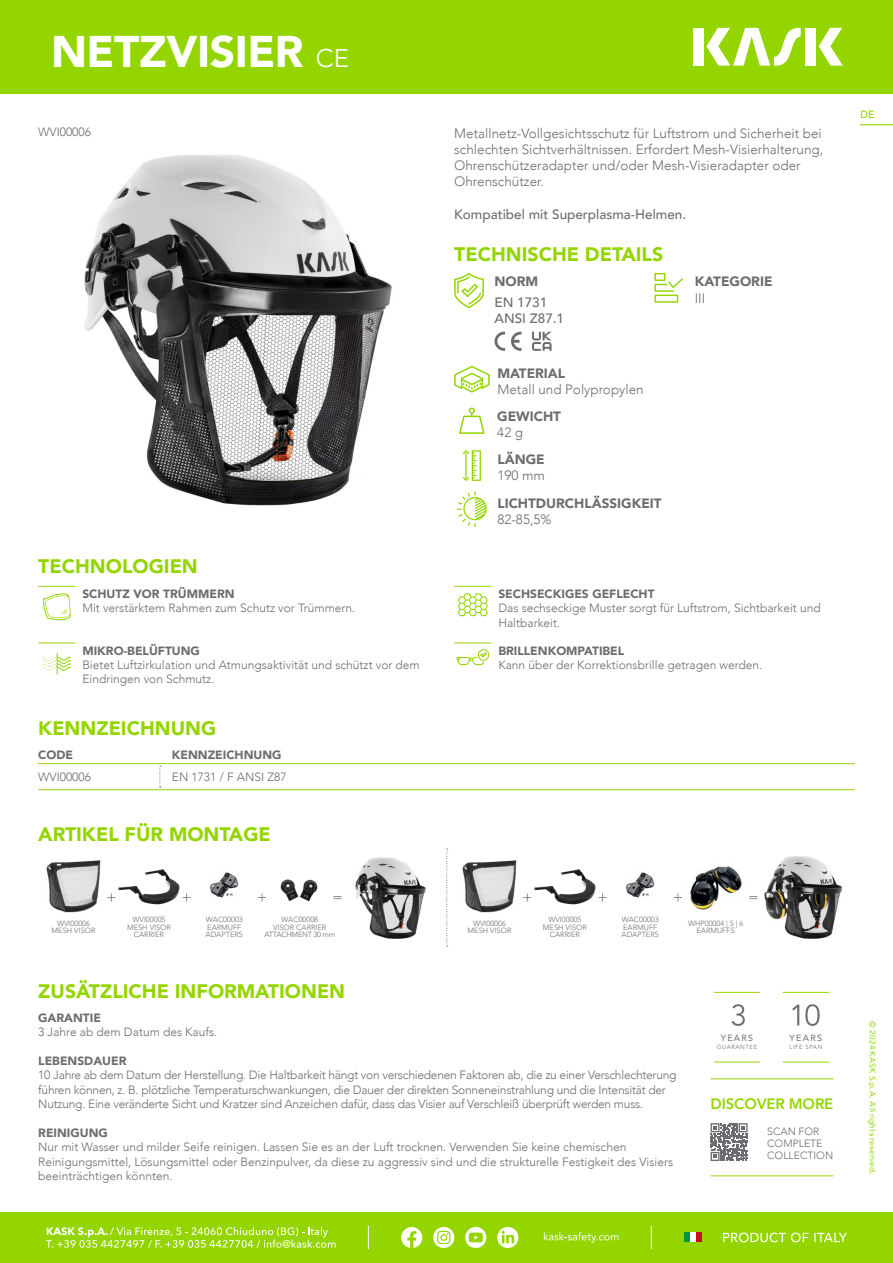
<style>
.page{position:relative;width:893px;height:1263px;background:#fff}
.page>*{position:absolute;margin:0;border:0;box-sizing:border-box;transform-origin:0 0}
.t1{font:900 44.25px "Avenir";letter-spacing:-.01em;color:#fff}
.t2{font:900 19.5px "Avenir";color:#94d500}
.t3{font:800 15px "Avenir";letter-spacing:-.01em;color:#94d500}
.t4{font:300 13.5px/16.2px "Avenir";color:#6c6d70}
.t5{font:900 13.5px "Avenir";color:#6c6d70}
.t6{font:500 13.5px/16.2px "Avenir";color:#6c6d70}
.t7{font:300 12px/14.4px "Avenir";color:#6c6d70}
.t8{font:300 12px/14.4px "Avenir";letter-spacing:-.02em;color:#6c6d70}
.t9{font:900 12px "Avenir";color:#6c6d70}
.t10{font:300 10.5px/12px "Avenir";color:#6c6d70}
.t11{font:500 10.5px "Avenir";color:#94d500}
.t12{font:9px "Avenir";letter-spacing:.14em;color:#6c6d70}
.t13{font:8.25px "Avenir";letter-spacing:.025em;color:#94d500}
.t14{font:300 7.5px/7.5px "Avenir LT Std";color:#6c6d70;text-align:center}
.t15{font:300 6px "Avenir";letter-spacing:.1em;color:#6c6d70}
.s1{font-weight:300;font-size:25.5px}
</style>
<div class="page">
<div style="left:0;top:1212px;width:893px;height:51px;background:#94d500"></div>
<div style="left:0;top:0;width:893px;height:94px;background:#94d500"></div>
<div style="left:693px;top:28px;width:11px;height:38px;background:#fff"></div>
<div style="left:805px;top:28px;width:11px;height:38px;background:#fff"></div>
<svg style="left:819px;top:28px;width:24px;height:38px"></svg>
<svg style="left:706px;top:28px;width:95px;height:38px"></svg>
<hr style="left:860px;top:124px;width:33px;height:1px;background:#94d500">
<svg style="left:368px;top:1226px;width:1px;height:23px"></svg>
<svg style="left:651px;top:1226px;width:1px;height:23px"></svg>
<div style="left:684px;top:1233px;width:6px;height:9px;background:#009445"></div>
<div style="left:690px;top:1233px;width:6px;height:9px;background:#fff"></div>
<div style="left:696px;top:1233px;width:6px;height:9px;background:#bf1221"></div>
<svg style="left:723px;top:1232px;width:124px;height:10px"></svg>
<svg style="left:433px;top:1227px;width:21px;height:21px"></svg>
<svg style="left:465px;top:1227px;width:21px;height:21px"></svg>
<svg style="left:497px;top:1227px;width:21px;height:21px"></svg>
<svg style="left:401px;top:1227px;width:21px;height:21px"></svg>
<svg style="left:544px;top:1232px;width:74px;height:11px"></svg>
<svg style="left:46px;top:1227px;width:290px;height:21px"></svg>
<img style="left:764px;top:856px;width:79px;height:83px">
<img style="left:84px;top:154px;width:308px;height:352px">
<svg style="left:454px;top:366px;width:36px;height:27px"></svg>
<svg style="left:454px;top:273px;width:30px;height:35px"></svg>
<svg style="left:459px;top:408px;width:26px;height:26px"></svg>
<svg style="left:532px;top:332px;width:20px;height:19px"></svg>
<svg style="left:495px;top:332px;width:10px;height:19px"></svg>
<svg style="left:511px;top:332px;width:10px;height:19px"></svg>
<svg style="left:654px;top:273px;width:29px;height:30px"></svg>
<hr style="left:711px;top:1078px;width:122px;height:1px;background:#94d500">
<hr style="left:711px;top:1175px;width:122px;height:1px;background:#94d500">
<svg style="left:731px;top:1004px;width:14px;height:22px"></svg>
<hr style="left:714px;top:992px;width:46px;height:1px;background:#94d500">
<hr style="left:714px;top:1062px;width:46px;height:1px;background:#94d500">
<hr style="left:783px;top:992px;width:46px;height:1px;background:#94d500">
<hr style="left:783px;top:1062px;width:46px;height:1px;background:#94d500">
<svg style="left:805px;top:1004px;width:15px;height:22px"></svg>
<svg style="left:792px;top:1004px;width:7px;height:21px"></svg>
<svg style="left:711px;top:1123px;width:37px;height:38px"></svg>
<svg style="left:457px;top:491px;width:30px;height:36px"></svg>
<svg style="left:463px;top:450px;width:18px;height:31px"></svg>
<img style="left:355px;top:857px;width:71px;height:82px">
<img style="left:210px;top:872px;width:29px;height:26px">
<img style="left:626px;top:872px;width:29px;height:26px">
<img style="left:115px;top:869px;width:68px;height:36px">
<img style="left:531px;top:869px;width:68px;height:36px">
<img style="left:46px;top:860px;width:55px;height:53px">
<img style="left:462px;top:860px;width:55px;height:53px">
<img style="left:690px;top:866px;width:61px;height:44px">
<img style="left:280px;top:879px;width:38px;height:23px">
<hr style="left:38px;top:789px;width:817px;height:1px;background:#94d500">
<hr style="left:38px;top:763px;width:817px;height:1px;background:#94d500">
<svg style="left:159px;top:766px;width:2px;height:22px"></svg>
<svg style="left:446px;top:849px;width:2px;height:98px"></svg>
<svg style="left:258px;top:893px;width:8px;height:8px"></svg>
<svg style="left:674px;top:893px;width:8px;height:8px"></svg>
<svg style="left:107px;top:893px;width:8px;height:8px"></svg>
<svg style="left:523px;top:893px;width:8px;height:8px"></svg>
<svg style="left:183px;top:893px;width:8px;height:8px"></svg>
<svg style="left:599px;top:893px;width:8px;height:8px"></svg>
<svg style="left:333px;top:896px;width:8px;height:3px"></svg>
<svg style="left:749px;top:896px;width:8px;height:3px"></svg>
<hr style="left:38px;top:642px;width:38px;height:1px;background:#94d500">
<svg style="left:43px;top:653px;width:28px;height:21px"></svg>
<hr style="left:38px;top:586px;width:38px;height:1px;background:#94d500">
<svg style="left:43px;top:593px;width:28px;height:27px"></svg>
<hr style="left:454px;top:642px;width:37px;height:1px;background:#94d500">
<svg style="left:456px;top:649px;width:33px;height:16px"></svg>
<hr style="left:454px;top:586px;width:37px;height:1px;background:#94d500">
<svg style="left:458px;top:593px;width:30px;height:23px"></svg>
<h1 class="t1" style="left:51px;top:14px;width:299px">NETZVISIER <span class="s1">CE</span></h1>
<p class="t7" style="left:38px;top:125px;width:54px">WVI00006</p>
<h2 class="t2" style="left:38px;top:549px;width:161px">TECHNOLOGIEN</h2>
<p class="t9" style="left:82px;top:583px;width:154px">SCHUTZ VOR TRÜMMERN</p>
<p class="t7" style="left:82px;top:601px;width:275px">Mit verstärktem Rahmen zum Schutz vor Trümmern.</p>
<p class="t9" style="left:82px;top:640px;width:119px">MIKRO-BELÜFTUNG</p>
<p class="t7" style="left:82px;top:658px;width:339px">Bietet Luftzirkulation und Atmungsaktivität und schützt vor dem<br>Eindringen von Schmutz.</p>
<h2 class="t2" style="left:38px;top:711px;width:180px">KENNZEICHNUNG</h2>
<p class="t9" style="left:38px;top:745px;width:36px">CODE</p>
<p class="t9" style="left:172px;top:745px;width:111px">KENNZEICHNUNG</p>
<p class="t7" style="left:38px;top:769px;width:54px">WVI00006</p>
<p class="t7" style="left:172px;top:769px;width:116px">EN 1731 / F ANSI Z87</p>
<h2 class="t2" style="left:38px;top:818px;width:234px">ARTIKEL FÜR MONTAGE</h2>
<p class="t4" style="left:454px;top:125px;width:371px">Metallnetz-Vollgesichtsschutz für Luftstrom und Sicherheit bei schlechten Sichtverhältnissen. Erfordert Mesh-Visierhalterung, Ohrenschützeradapter und/oder Mesh-Visieradapter oder Ohrenschützer.</p>
<p class="t6" style="left:454px;top:205px;width:234px">Kompatibel mit Superplasma-Helmen.</p>
<h2 class="t2" style="left:454px;top:237px;width:211px">TECHNISCHE DETAILS</h2>
<p class="t5" style="left:495px;top:270px;width:45px">NORM</p>
<p class="t6" style="left:495px;top:293px;width:71px">EN 1731<br>ANSI Z87.1</p>
<p class="t5" style="left:497px;top:362px;width:69px">MATERIAL</p>
<p class="t4" style="left:497px;top:381px;width:148px">Metall und Polypropylen</p>
<p class="t5" style="left:497px;top:405px;width:65px">GEWICHT</p>
<p class="t4" style="left:497px;top:424px;width:27px">42 g</p>
<p class="t5" style="left:497px;top:448px;width:49px">LÄNGE</p>
<p class="t4" style="left:497px;top:468px;width:49px">190 mm</p>
<p class="t5" style="left:497px;top:492px;width:166px">LICHTDURCHLÄSSIGKEIT</p>
<p class="t4" style="left:497px;top:511px;width:56px">82-85,5%</p>
<p class="t5" style="left:695px;top:270px;width:79px">KATEGORIE</p>
<p class="t4" style="left:695px;top:290px;width:12px">III</p>
<p class="t9" style="left:498px;top:583px;width:158px">SECHSECKIGES GEFLECHT</p>
<p class="t7" style="left:498px;top:601px;width:324px">Das sechseckige Muster sorgt für Luftstrom, Sichtbarkeit und<br>Haltbarkeit.</p>
<p class="t9" style="left:498px;top:640px;width:127px">BRILLENKOMPATIBEL</p>
<p class="t7" style="left:498px;top:658px;width:265px">Kann über der Korrektionsbrille getragen werden.</p>
<p class="t11" style="left:860px;top:105px;width:16px">DE</p>
<p class="t14" style="left:206px;top:916px;width:39px;text-align:left">WAC00003<br>EARMUFF<br>ADAPTERS</p>
<p class="t14" style="left:621px;top:916px;width:39px;text-align:left">WAC00003<br>EARMUFF<br>ADAPTERS</p>
<p class="t14" style="left:264px;top:916px;width:72px">WAC00008<br>VISOR CARRIER<br>ATTACHMENT 30 mm</p>
<p class="t14" style="left:127px;top:916px;width:45px">WVI00005<br>MESH VISOR<br>CARRIER</p>
<p class="t14" style="left:543px;top:916px;width:45px">WVI00005<br>MESH VISOR<br>CARRIER</p>
<p class="t14" style="left:52px;top:920px;width:45px">WVI00006<br>MESH VISOR</p>
<p class="t14" style="left:468px;top:920px;width:45px">WVI00006<br>MESH VISOR</p>
<p class="t14" style="left:688px;top:919px;width:57px">WHP00004 | 5 | 6<br>EARMUFFS</p>
<h2 class="t2" style="left:38px;top:974px;width:308px">ZUSÄTZLICHE INFORMATIONEN</h2>
<p class="t9" style="left:38px;top:1007px;width:64px">GARANTIE</p>
<p class="t7" style="left:38px;top:1024px;width:181px">3 Jahre ab dem Datum des Kaufs.</p>
<p class="t9" style="left:38px;top:1050px;width:90px">LEBENSDAUER</p>
<p class="t8" style="left:38px;top:1068px;width:640px">10 Jahre ab dem Datum der Herstellung. Die Haltbarkeit hängt von verschiedenen Faktoren ab, die zu einer Verschlechterung führen können, z. B. plötzliche Temperaturschwankungen, die Dauer der direkten Sonneneinstrahlung und die Intensität der<br>Nutzung. Eine veränderte Sicht und Kratzer sind Anzeichen dafür, dass das Visier auf Verschleiß überprüft werden muss.</p>
<p class="t9" style="left:38px;top:1122px;width:71px">REINIGUNG</p>
<p class="t7" style="left:38px;top:1140px;width:636px">Nur mit Wasser und milder Seife reinigen. Lassen Sie es an der Luft trocknen. Verwenden Sie keine chemischen<br>Reinigungsmittel, Lösungsmittel oder Benzinpulver, da diese zu aggressiv sind und die strukturelle Festigkeit des Visiers beeinträchtigen könnten.</p>
<p class="t12" style="left:721px;top:1031px;width:34px">YEARS</p>
<p class="t15" style="left:717px;top:1043px;width:42px">GUARANTEE</p>
<p class="t12" style="left:790px;top:1031px;width:34px">YEARS</p>
<p class="t15" style="left:789px;top:1043px;width:34px">LIFE SPAN</p>
<p class="t3" style="left:711px;top:1092px;width:124px">DISCOVER MORE</p>
<p class="t10" style="left:767px;top:1126px;width:67px">SCAN FOR<br>COMPLETE<br>COLLECTION</p>
<p class="t13" style="left:879px;top:1021px;width:155px;rotate:90deg">© 2024 KASK S.p.A. All rights reserved.</p>
</div>
